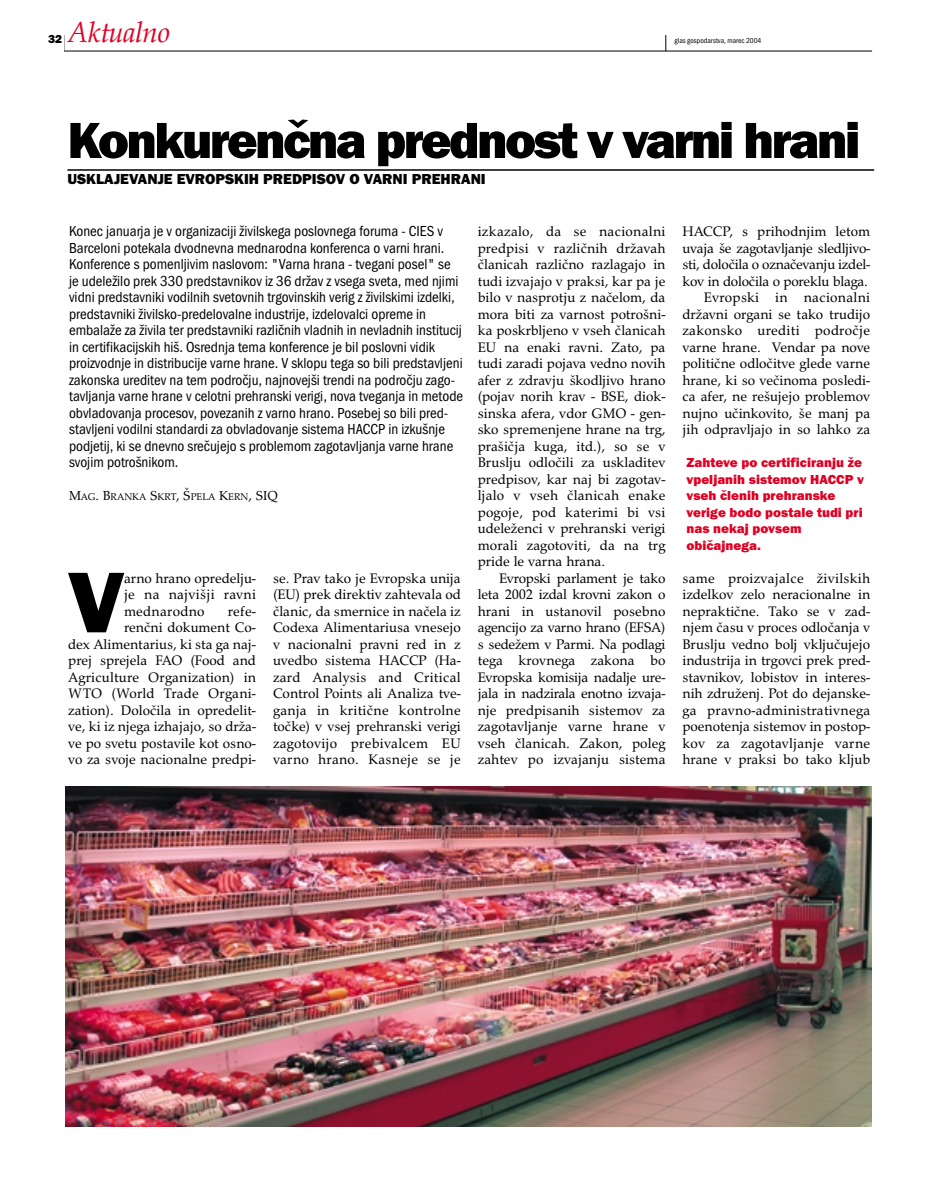
<style>
.page{position:relative;width:935px;height:1190px;background:#fff}
.page>*{position:absolute;margin:0;border:0;box-sizing:border-box;transform-origin:0 0}
.t1{font:89.25px "Franklin Got Itc TEE Heav";color:#000}
.t2{font:52.5px "Franklin Got Itc TEE Heav";letter-spacing:-.055em;color:#000}
.t3{font:italic 30px "URW Palladio TEE";letter-spacing:-.025em;color:#df0024}
.t4{font:condensed 15px/16.5px "Franklin Got Itc TEE";color:#000}
.t5{font:15px "Franklin Got Itc TEE Heav";color:#000}
.t6{font:14.25px/16.5px "URW Palladio TEE";color:#000;text-align:justify}
.t7{font:13.5px/16.5px "Franklin Got Itc TEE Heav";color:#df0024}
.t8{font:12px "Franklin Got Itc TEE Heav";color:#000}
.t9{font:10.2px "URW Palladio TEE";color:#000}
.t10{font:condensed 7.5px "Franklin Got Itc TEE";color:#000}
.s1{font-size:13.5px}
</style>
<div class="page">
<svg style="left:64px;top:35px;width:1px;height:16px"></svg>
<hr style="left:64px;top:51px;width:808px;height:1px;background:#000">
<svg style="left:665px;top:35px;width:1px;height:16px"></svg>
<hr style="left:67px;top:169px;width:807px;height:2px;background:#000">
<img style="left:66px;top:787px;width:806px;height:339px">
<h3 class="t3" style="left:68px;top:21px;width:104px">Aktualno</h3>
<p class="t8" style="left:48px;top:34px;width:16px">32</p>
<p class="t10" style="left:674px;top:38px;width:88px">glas gospodarstva, marec 2004</p>
<h2 class="t2" style="left:67px;top:123px;width:794px">Konkurenčna prednost v varni hrani</h2>
<p class="t5" style="left:67px;top:173px;width:420px">USKLAJEVANJE EVROPSKIH PREDPISOV O VARNI PREHRANI</p>
<p class="t4" style="left:69px;top:224px;width:395px">Konec januarja je v organizaciji živilskega poslovnega foruma - CIES v Barceloni potekala dvodnevna mednarodna konferenca o varni hrani.<br>Konference s pomenljivim naslovom: "Varna hrana - tvegani posel" se je udeležilo prek 330 predstavnikov iz 36 držav z vsega sveta, med njimi vidni predstavniki vodilnih svetovnih trgovinskih verig z živilskimi izdelki, predstavniki živilsko-predelovalne industrije, izdelovalci opreme in embalaže za živila ter predstavniki različnih vladnih in nevladnih institucij in certifikacijskih hiš. Osrednja tema konference je bil poslovni vidik proizvodnje in distribucije varne hrane. V sklopu tega so bili predstavljeni zakonska ureditev na tem področju, najnovejši trendi na področju zago&shy;tavljanja varne hrane v celotni prehranski verigi, nova tveganja in metode obvladovanja procesov, povezanih z varno hrano. Posebej so bili pred&shy;stavljeni vodilni standardi za obvladovanje sistema HACCP in izkušnje podjetij, ki se dnevno srečujejo s problemom zagotavljanja varne hrane svojim potrošnikom.</p>
<p class="t9" style="left:69px;top:493px;width:211px"><span class="s1">M</span>AG<span class="s1">. B</span>RANKA <span class="s1">S</span>KRT<span class="s1">, Š</span>PELA <span class="s1">K</span>ERN<span class="s1">, SIQ</span></p>
<h1 class="t1" style="left:68px;top:572px;width:57px">V</h1>
<p class="t6" style="left:124px;top:571px;width:133px">arno hrano opredelju&shy;je na najvišji ravni mednarodno</p>
<p class="t6" style="left:68px;top:604px;width:189px;text-align:right">refe-<br>renčni dokument Co-<br>dex Alimentarius, ki sta ga naj&shy;prej sprejela FAO (Food and<br>Agriculture Organization) in<br>WTO (World Trade Organi&shy;zation). Določila in opredelit&shy;ve, ki iz njega izhajajo, so drža&shy;ve po svetu postavile kot osno&shy;vo za svoje nacionalne predpi-</p>
<p class="t6" style="left:273px;top:571px;width:189px">se. Prav tako je Evropska unija (EU) prek direktiv zahtevala od članic, da smernice in načela iz Codexa Alimentariusa vnesejo v nacionalni pravni red in z uvedbo sistema HACCP (Ha&shy;zard Analysis and Critical Control Points ali Analiza tve&shy;ganja in kritične kontrolne točke) v vsej prehranski verigi zagotovijo prebivalcem EU varno hrano. Kasneje se je</p>
<p class="t6" style="left:478px;top:225px;width:189px">izkazalo, da se nacionalni predpisi v različnih državah članicah različno razlagajo in tudi izvajajo v praksi, kar pa je bilo v nasprotju z načelom, da mora biti za varnost potrošni&shy;ka poskrbljeno v vseh članicah EU na enaki ravni. Zato, pa tudi zaradi pojava vedno novih afer z zdravju škodljivo hrano (pojav norih krav - BSE, diok&shy;sinska afera, vdor GMO - gen&shy;sko spremenjene hrane na trg, prašičja kuga, itd.), so se v Bruslju odločili za uskladitev predpisov, kar naj bi zagotav&shy;ljalo v vseh članicah enake pogoje, pod katerimi bi vsi udeleženci v prehranski verigi morali zagotoviti, da na trg pride le varna hrana.</p>
<p class="t6" style="left:478px;top:571px;width:189px;text-indent:21px">Evropski parlament je tako leta 2002 izdal krovni zakon o hrani in ustanovil posebno agencijo za varno hrano (EFSA) s sedežem v Parmi. Na podlagi tega krovnega zakona bo Evropska komisija nadalje ure&shy;jala in nadzirala enotno izvaja&shy;nje predpisanih sistemov za zagotavljanje varne hrane v vseh članicah. Zakon, poleg zahtev po izvajanju sistema</p>
<p class="t6" style="left:682px;top:225px;width:189px;text-align:right">HACCP, s prihodnjim letom uvaja še zagotavljanje sledljivo&shy;sti, določila o označevanju izdel&shy;kov in določila o poreklu blaga.<br>Evropski in nacionalni državni organi se tako trudijo zakonsko urediti področje varne hrane. Vendar pa nove politične odločitve glede varne hrane, ki so večinoma posledi&shy;ca afer, ne rešujejo problemov nujno učinkovito, še manj pa jih odpravljajo in so lahko za</p>
<p class="t7" style="left:686px;top:455px;width:179px">Zahteve po certificiranju že vpeljanih sistemov HACCP v vseh členih prehranske verige bodo postale tudi pri nas nekaj povsem običajnega.</p>
<p class="t6" style="left:682px;top:571px;width:189px">same proizvajalce živilskih izdelkov zelo neracionalne in nepraktične. Tako se v zad&shy;njem času v proces odločanja v Bruslju vedno bolj vključujejo industrija in trgovci prek pred&shy;stavnikov, lobistov in interes&shy;nih združenj. Pot do dejanske&shy;ga pravno-administrativnega poenotenja sistemov in postop&shy;kov za zagotavljanje varne hrane v praksi bo tako kljub</p>
</div>
